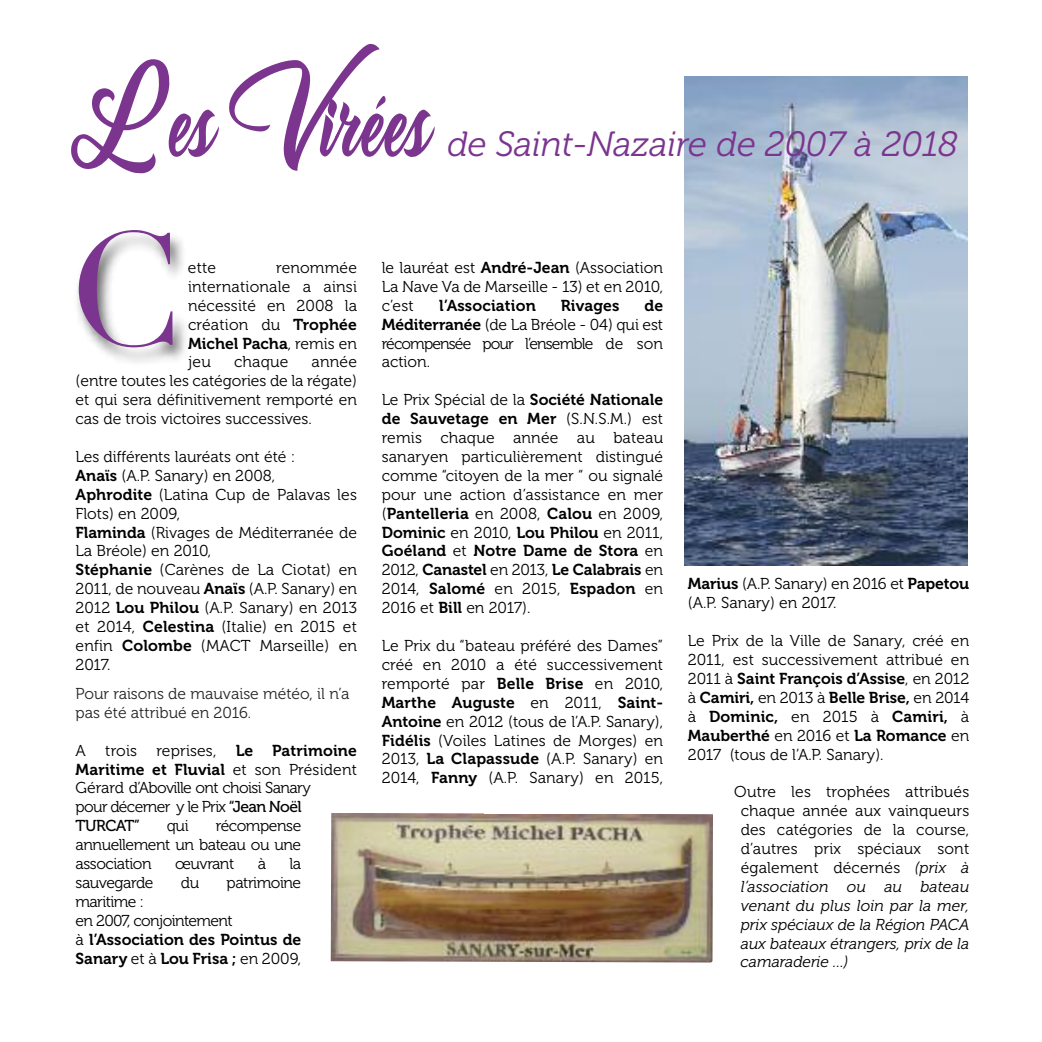
<style>
.page{position:relative;width:1042px;height:1042px;background:#fff}
.page>*{position:absolute;margin:0;border:0;box-sizing:border-box;transform-origin:0 0}
.t1{font:157.5px "Didot";color:#7b358f}
.t2{font:84px "Emotional Rescue";color:#7b358f;scale:.62 1}
.t3{font:italic 35px "Museo 300";color:#7b358f}
.t4{font:15.75px/18.9px "Museo 300";color:#000;text-align:justify}
.t5{font:15.75px/18.9px "Museo 700";color:#000;text-align:justify}
.t6{font:italic 15.75px/18.9px "Museo 300";color:#000;text-align:justify}
.t7{font:15.75px/18.9px "Museo 300";letter-spacing:-.04em;color:#000}
.t8{font:15.75px/18.9px "Museo 300";color:#272526}
.t9{font:15.75px "Museo 300";letter-spacing:-.03em;color:#000}
.t10{font:15.75px "Museo 500";letter-spacing:-.03em;color:#000}
.s1{font-family:"Museo 700"}
.s2{font-family:"Museo 300"}
.s3{font-family:"Museo 500"}
.s4{font-style:normal}
</style>
<div class="page">
<img style="left:77px;top:234px;width:109px;height:129px">
<img style="left:331px;top:813px;width:382px;height:149px">
<img style="left:684px;top:76px;width:283px;height:489px">
<h2 class="t2" style="left:74px;top:78px;width:580px">Les Virées</h2>
<h3 class="t3" style="left:447px;top:132px;width:512px">de Saint-Nazaire de 2007 à 2018</h3>
<h1 class="t1" style="left:67px;top:196px;width:116px">C</h1>
<p class="t4" style="left:188px;top:258px;width:170px;text-indent:88px">renommée internationale a ainsi nécessité en 2008 la création du <span class="s1">Trophée</span></p>
<p class="t5" style="left:188px;top:335px;width:170px">Michel Pacha<span class="s2">, remis en</span></p>
<p class="t4" style="left:188px;top:352px;width:24px">jeu</p>
<p class="t4" style="left:234px;top:352px;width:56px">chaque</p>
<p class="t4" style="left:188px;top:258px;width:30px">ette</p>
<p class="t4" style="left:76px;top:352px;width:283px;text-indent:236px">année (entre toutes les catégories de la régate) et qui sera définitivement remporté en cas de trois victoires successives.</p>
<p class="t4" style="left:76px;top:447px;width:283px;text-align:left">Les différents lauréats ont été :<br><span class="s1">Anaïs</span> (A.P. Sanary) en 2008,<br><span class="s1">Aphrodite</span> (Latina Cup de Palavas les<br>Flots) en 2009,<br><span class="s1">Flaminda</span> (Rivages de Méditerranée de<br>La Bréole) en 2010,<br><span class="s1">Stéphanie</span> (Carènes de La Ciotat) en<br>2011, de nouveau <span class="s1">Anaïs</span> (A.P. Sanary) en<br>2012 <span class="s1">Lou Philou</span> (A.P. Sanary) en 2013 et 2014, <span class="s1">Celestina</span> (Italie) en 2015 et enfin <span class="s1">Colombe</span> (MACT Marseille) en<br>2017.</p>
<p class="t8" style="left:76px;top:684px;width:275px">Pour raisons de mauvaise météo, il n’a pas été attribué en 2016.</p>
<p class="t4" style="left:76px;top:741px;width:283px">A trois reprises, <span class="s1">Le Patrimoine</span></p>
<p class="t5" style="left:76px;top:761px;width:283px">Maritime et Fluvial <span class="s2">et son Président</span></p>
<p class="t7" style="left:76px;top:778px;width:237px">Gérard d’Aboville ont choisi Sanary pour décerner y le Prix <span class="s3">“Jean Noël</span></p>
<p class="t10" style="left:76px;top:820px;width:66px">TURCAT”</p>
<p class="t4" style="left:167px;top:816px;width:23px">qui</p>
<p class="t4" style="left:76px;top:816px;width:227px;text-indent:140px">récompense annuellement un bateau ou une association</p>
<p class="t9" style="left:175px;top:854px;width:61px">œuvrant</p>
<p class="t4" style="left:258px;top:854px;width:10px">à</p>
<p class="t4" style="left:290px;top:854px;width:13px">la</p>
<p class="t9" style="left:76px;top:873px;width:79px">sauvegarde</p>
<p class="t4" style="left:181px;top:873px;width:20px">du</p>
<p class="t9" style="left:227px;top:873px;width:76px">patrimoine</p>
<p class="t7" style="left:76px;top:892px;width:159px">maritime :<br>en 2007, conjointement</p>
<p class="t5" style="left:76px;top:931px;width:227px"><span class="s2">à</span> l’Association des Pointus de<br>Sanary <span class="s2">et à</span> Lou Frisa ; <span class="s2">en 2009,</span></p>
<p class="t4" style="left:382px;top:258px;width:283px">le lauréat est <span class="s1">André-Jean</span> (Association La Nave Va de Marseille - 13) et en 2010, c’est</p>
<p class="t5" style="left:439px;top:297px;width:98px">l’Association</p>
<p class="t5" style="left:561px;top:297px;width:60px">Rivages</p>
<p class="t5" style="left:644px;top:297px;width:20px">de</p>
<p class="t4" style="left:382px;top:315px;width:283px"><span class="s1">Méditerranée</span> (de La Bréole - 04) qui est récompensée pour l’ensemble de son action.</p>
<p class="t4" style="left:382px;top:390px;width:283px">Le Prix Spécial de la <span class="s1">Société Nationale</span></p>
<p class="t5" style="left:382px;top:411px;width:283px">de Sauvetage en Mer <span class="s2">(S.N.S.M.) est</span></p>
<p class="t4" style="left:382px;top:428px;width:283px">remis chaque année au bateau sanaryen particulièrement distingué comme “citoyen de la mer “ ou signalé pour une action d’assistance en mer</p>
<p class="t5" style="left:382px;top:505px;width:283px"><span class="s2">(</span>Pantelleria <span class="s2">en 2008,</span> Calou <span class="s2">en 2009, </span>Dominic <span class="s2">en 2010,</span> Lou Philou <span class="s2">en 2011, </span>Goéland <span class="s2">et</span> Notre Dame de Stora <span class="s2">en 2012,</span> Canastel <span class="s2">en 2013,</span> Le Calabrais <span class="s2">en</span></p>
<p class="t4" style="left:382px;top:579px;width:283px">2014, <span class="s1">Salomé</span> en 2015, <span class="s1">Espadon</span> en<br>2016 et <span class="s1">Bill</span> en 2017).</p>
<p class="t4" style="left:382px;top:636px;width:283px">Le Prix du “bateau préféré des Dames” créé en 2010 a été successivement remporté par <span class="s1">Belle Brise</span> en 2010,</p>
<p class="t5" style="left:382px;top:694px;width:283px">Marthe Auguste <span class="s2">en 2011,</span> Saint-</p>
<p class="t4" style="left:382px;top:712px;width:283px"><span class="s1">Antoine</span> en 2012 (tous de l’A.P. Sanary), <span class="s1">Fidélis</span> (Voiles Latines de Morges) en 2013, <span class="s1">La Clapassude</span> (A.P. Sanary) en 2014, <span class="s1">Fanny</span> (A.P. Sanary) en 2015,</p>
<p class="t4" style="left:688px;top:574px;width:283px"><span class="s1">Marius</span> (A.P. Sanary) en 2016 et <span class="s1">Papetou </span>(A.P. Sanary) en 2017.</p>
<p class="t4" style="left:688px;top:631px;width:283px">Le Prix de la Ville de Sanary, créé en<br>2011, est successivement attribué en</p>
<p class="t5" style="left:688px;top:670px;width:283px"><span class="s2">2011 à</span> Saint François d’Assise<span class="s2">, en 2012 à</span> Camiri, <span class="s2">en 2013 à</span> Belle Brise, <span class="s2">en 2014 à</span> Dominic, <span class="s2">en 2015 à</span> Camiri, <span class="s2">à </span>Mauberthé <span class="s2">en 2016 et</span> La Romance <span class="s2">en</span></p>
<p class="t4" style="left:688px;top:744px;width:197px">2017 (tous de l’A.P. Sanary).</p>
<p class="t6" style="left:740px;top:784px;width:230px;text-indent:-6px"><span class="s4">Outre les trophées attribués chaque année aux vainqueurs des catégories de la course, d’autres prix spéciaux sont également décernés</span> (prix à l’association ou au bateau venant du plus loin par la mer, prix spéciaux de la Région PACA aux bateaux étrangers, prix de la camaraderie …)</p>
</div>
